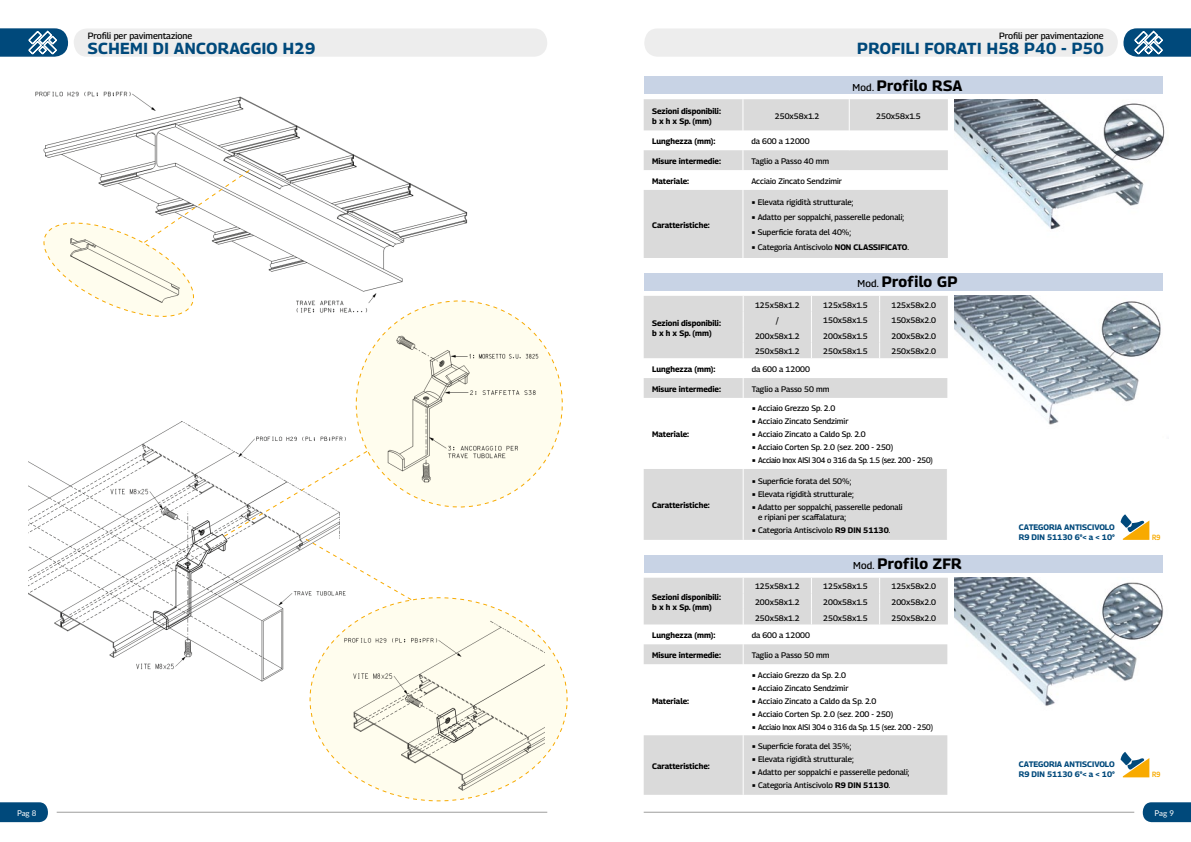
<style>
.page{position:relative;width:1191px;height:842px;background:#fff}
.page>*{position:absolute;margin:0;border:0;box-sizing:border-box;transform-origin:0 0}
.t1{font:700 16px "Georama";letter-spacing:.025em;color:#00497b}
.t2{font:700 15px "Georama";letter-spacing:.02em;color:#000}
.t3{font:500 9px "Georama";color:#000}
.t4{font:500 8px/10px "Georama";color:#000}
.t5{font:700 8px/10px "Georama";color:#000}
.t6{font:700 8px/10px "Georama";color:#00497b}
.t7{font:500 8px "Georama";letter-spacing:-.02em;color:#000}
.t8{font:8px "Lato";letter-spacing:-.01em;color:#fff}
.t9{font:600 7.5px "Georama";color:#f8aa00;scale:.85 1}
.s1{font-weight:500;font-size:10px}
.s2{font-weight:700}
</style>
<div class="page">
<svg style="left:1142px;top:802px;width:49px;height:20px"></svg>
<svg style="left:0;top:802px;width:48px;height:20px"></svg>
<hr style="left:57px;top:812px;width:490px;height:1px;background:#9d9d9c">
<hr style="left:643px;top:812px;width:491px;height:1px;background:#9d9d9c">
<div style="left:74px;top:28px;width:473px;height:29px;background:#ededed;border-radius:13px"></div>
<div style="left:644px;top:28px;width:473px;height:29px;background:#ededed;border-radius:13px"></div>
<svg style="left:0;top:28px;width:68px;height:29px"></svg>
<svg style="left:1123px;top:28px;width:68px;height:29px"></svg>
<img style="left:35px;top:91px;width:347px;height:78px">
<svg style="left:643px;top:99px;width:305px;height:159px;fill:#dadada"></svg>
<hr style="left:742px;top:99px;width:1px;height:31px;background:#fff">
<hr style="left:848px;top:99px;width:1px;height:31px;background:#fff">
<svg style="left:848px;top:130px;width:1px;height:20px"></svg>
<svg style="left:742px;top:130px;width:1px;height:60px"></svg>
<hr style="left:742px;top:190px;width:1px;height:68px;background:#fff">
<div style="left:643px;top:469px;width:304px;height:71px;background:#dadada"></div>
<svg style="left:643px;top:296px;width:305px;height:102px"></svg>
<hr style="left:742px;top:469px;width:1px;height:71px;background:#fff">
<div style="left:643px;top:735px;width:304px;height:60px;background:#dadada"></div>
<svg style="left:643px;top:578px;width:305px;height:86px"></svg>
<hr style="left:742px;top:735px;width:1px;height:60px;background:#fff">
<img style="left:954px;top:99px;width:211px;height:131px">
<img style="left:954px;top:296px;width:207px;height:129px">
<img style="left:954px;top:578px;width:210px;height:128px">
<div style="left:643px;top:77px;width:519px;height:17px;background:#c8d3e5"></div>
<div style="left:643px;top:273px;width:519px;height:17px;background:#c8d3e5"></div>
<div style="left:643px;top:555px;width:519px;height:17px;background:#c8d3e5"></div>
<svg style="left:1120px;top:514px;width:29px;height:26px"></svg>
<svg style="left:1120px;top:752px;width:29px;height:25px"></svg>
<svg style="left:309px;top:696px;width:259px;height:106px"></svg>
<svg style="left:37px;top:169px;width:531px;height:527px"></svg>
<p class="t3" style="left:88px;top:30px;width:106px">Profili per pavimentazione</p>
<h1 class="t1" style="left:88px;top:37px;width:229px">SCHEMI DI ANCORAGGIO H29</h1>
<p class="t3" style="left:999px;top:30px;width:106px">Profili per pavimentazione</p>
<h1 class="t1" style="left:857px;top:37px;width:248px">PROFILI FORATI H58 P40 - P50</h1>
<h2 class="t2" style="left:852px;top:75px;width:111px"><span class="s1">Mod.</span> Profilo RSA</h2>
<p class="t5" style="left:652px;top:106px;width:70px">Sezioni disponibili: b x h x Sp. (mm)</p>
<p class="t4" style="left:775px;top:111px;width:46px">250x58x1.2</p>
<p class="t4" style="left:876px;top:111px;width:46px">250x58x1.5</p>
<p class="t5" style="left:652px;top:136px;width:65px">Lunghezza (mm):</p>
<p class="t4" style="left:751px;top:136px;width:60px">da 600 a 12000</p>
<p class="t5" style="left:652px;top:156px;width:70px">Misure intermedie:</p>
<p class="t4" style="left:751px;top:156px;width:79px">Taglio a Passo 40 mm</p>
<p class="t5" style="left:652px;top:176px;width:38px">Materiale:</p>
<p class="t4" style="left:751px;top:176px;width:92px">Acciaio Zincato Sendzimir</p>
<p class="t5" style="left:652px;top:220px;width:59px">Caratteristiche:</p>
<p class="t4" style="left:751px;top:197px;width:103px">■ Elevata rigidità strutturale;</p>
<p class="t4" style="left:751px;top:212px;width:154px">■ Adatto per soppalchi, passerelle pedonali;</p>
<p class="t4" style="left:751px;top:227px;width:101px">■ Superficie forata del 40%;</p>
<p class="t4" style="left:751px;top:242px;width:159px">■ Categoria Antiscivolo <span class="s2">NON CLASSIFICATO</span>.</p>
<p class="t5" style="left:652px;top:318px;width:70px">Sezioni disponibili: b x h x Sp. (mm)</p>
<h2 class="t2" style="left:857px;top:271px;width:101px"><span class="s1">Mod.</span> Profilo GP</h2>
<p class="t4" style="left:755px;top:299px;width:46px">125x58x1.2</p>
<p class="t4" style="left:823px;top:299px;width:46px">125x58x1.5</p>
<p class="t4" style="left:891px;top:299px;width:46px">125x58x2.0</p>
<p class="t4" style="left:776px;top:315px;width:5px">/</p>
<p class="t4" style="left:823px;top:315px;width:46px">150x58x1.5</p>
<p class="t4" style="left:891px;top:315px;width:46px">150x58x2.0</p>
<p class="t4" style="left:755px;top:331px;width:46px">200x58x1.2</p>
<p class="t4" style="left:823px;top:331px;width:46px">200x58x1.5</p>
<p class="t4" style="left:891px;top:331px;width:46px">200x58x2.0</p>
<p class="t4" style="left:755px;top:346px;width:46px">250x58x1.2</p>
<p class="t4" style="left:823px;top:346px;width:46px">250x58x1.5</p>
<p class="t4" style="left:891px;top:346px;width:46px">250x58x2.0</p>
<p class="t5" style="left:652px;top:364px;width:65px">Lunghezza (mm):</p>
<p class="t4" style="left:751px;top:364px;width:60px">da 600 a 12000</p>
<p class="t5" style="left:652px;top:384px;width:70px">Misure intermedie:</p>
<p class="t4" style="left:751px;top:384px;width:79px">Taglio a Passo 50 mm</p>
<p class="t5" style="left:652px;top:429px;width:38px">Materiale:</p>
<p class="t4" style="left:751px;top:403px;width:85px">■ Acciaio Grezzo Sp. 2.0</p>
<p class="t4" style="left:751px;top:416px;width:98px">■ Acciaio Zincato Sendzimir</p>
<p class="t4" style="left:751px;top:429px;width:115px">■ Acciaio Zincato a Caldo Sp. 2.0</p>
<p class="t4" style="left:751px;top:442px;width:143px">■ Acciaio Corten Sp. 2.0 (sez. 200 - 250)</p>
<p class="t7" style="left:751px;top:455px;width:183px">■ Acciaio Inox AISI 304 o 316 da Sp. 1.5 (sez. 200 - 250)</p>
<p class="t5" style="left:652px;top:500px;width:59px">Caratteristiche:</p>
<p class="t5" style="left:652px;top:592px;width:70px">Sezioni disponibili: b x h x Sp. (mm)</p>
<p class="t4" style="left:751px;top:476px;width:101px">■ Superficie forata del 50%;</p>
<p class="t4" style="left:751px;top:489px;width:103px">■ Elevata rigidità strutturale;</p>
<p class="t4" style="left:758px;top:502px;width:146px;text-indent:-6px">■ Adatto per soppalchi, passerelle pedonali e ripiani per scaffalatura;</p>
<p class="t4" style="left:751px;top:525px;width:140px">■ Categoria Antiscivolo <span class="s2">R9 DIN 51130</span>.</p>
<h2 class="t2" style="left:853px;top:553px;width:110px"><span class="s1">Mod.</span> Profilo ZFR</h2>
<p class="t4" style="left:755px;top:581px;width:46px">125x58x1.2</p>
<p class="t4" style="left:823px;top:581px;width:46px">125x58x1.5</p>
<p class="t4" style="left:891px;top:581px;width:46px">125x58x2.0</p>
<p class="t4" style="left:755px;top:597px;width:46px">200x58x1.2</p>
<p class="t4" style="left:823px;top:597px;width:46px">200x58x1.5</p>
<p class="t4" style="left:891px;top:597px;width:46px">200x58x2.0</p>
<p class="t4" style="left:755px;top:613px;width:46px">250x58x1.2</p>
<p class="t4" style="left:823px;top:613px;width:46px">250x58x1.5</p>
<p class="t4" style="left:891px;top:613px;width:46px">250x58x2.0</p>
<p class="t5" style="left:652px;top:630px;width:65px">Lunghezza (mm):</p>
<p class="t4" style="left:751px;top:630px;width:60px">da 600 a 12000</p>
<p class="t5" style="left:652px;top:650px;width:70px">Misure intermedie:</p>
<p class="t4" style="left:751px;top:650px;width:79px">Taglio a Passo 50 mm</p>
<p class="t5" style="left:652px;top:696px;width:38px">Materiale:</p>
<p class="t4" style="left:751px;top:670px;width:96px">■ Acciaio Grezzo da Sp. 2.0</p>
<p class="t4" style="left:751px;top:683px;width:98px">■ Acciaio Zincato Sendzimir</p>
<p class="t4" style="left:751px;top:696px;width:126px">■ Acciaio Zincato a Caldo da Sp. 2.0</p>
<p class="t4" style="left:751px;top:709px;width:143px">■ Acciaio Corten Sp. 2.0 (sez. 200 - 250)</p>
<p class="t4" style="left:751px;top:722px;width:183px">■ Acciaio Inox AISI 304 o 316 da Sp. 1.5 (sez. 200 - 250)</p>
<p class="t5" style="left:652px;top:761px;width:59px">Caratteristiche:</p>
<p class="t4" style="left:751px;top:741px;width:101px">■ Superficie forata del 35%;</p>
<p class="t4" style="left:751px;top:754px;width:103px">■ Elevata rigidità strutturale;</p>
<p class="t4" style="left:751px;top:767px;width:159px">■ Adatto per soppalchi e passerelle pedonali;</p>
<p class="t4" style="left:751px;top:780px;width:140px">■ Categoria Antiscivolo <span class="s2">R9 DIN 51130</span>.</p>
<p class="t6" style="left:1018px;top:522px;width:98px">CATEGORIA ANTISCIVOLO<br>R9 DIN 51130 6°&lt; a &lt; 10°</p>
<p class="t6" style="left:1018px;top:759px;width:98px">CATEGORIA ANTISCIVOLO<br>R9 DIN 51130 6°&lt; a &lt; 10°</p>
<p class="t9" style="left:1152px;top:532px;width:11px">R9</p>
<p class="t9" style="left:1152px;top:769px;width:11px">R9</p>
<p class="t8" style="left:17px;top:807px;width:21px">Pag 8</p>
<p class="t8" style="left:1154px;top:807px;width:21px">Pag 9</p>
</div>
